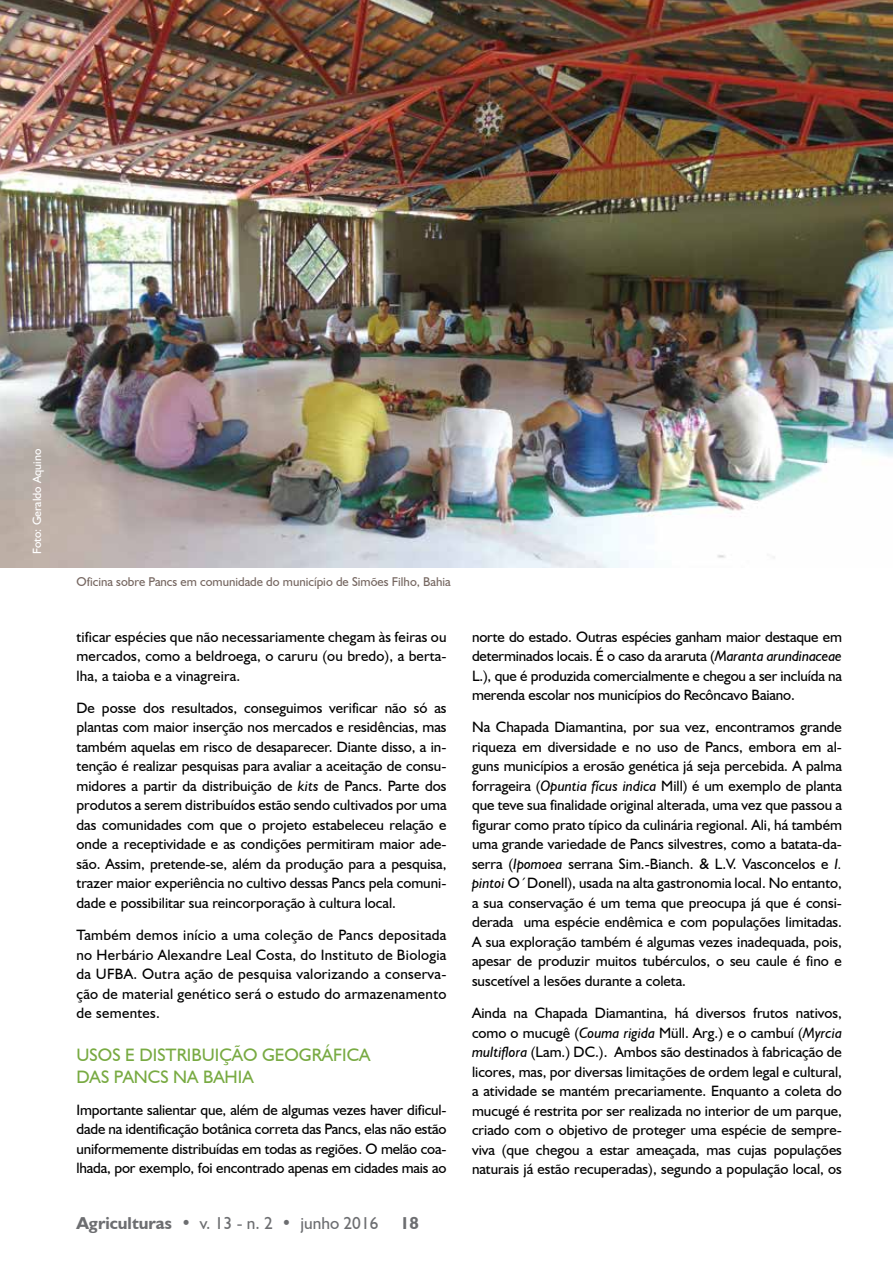
<style>
.page{position:relative;width:893px;height:1263px;background:#fff}
.page>*{position:absolute;margin:0;border:0;box-sizing:border-box;transform-origin:0 0}
.t1{font:18px "Humanist 521 BT";color:#78aa42}
.t2{font:17.25px "Humanist 521 BT";color:#6d6e71}
.t3{font:700 17.25px "Humanist 521 BT";color:#6d6e71}
.t4{font:15px/19.5px "Humanist 521 BT";color:#000;text-align:justify}
.t5{font:12.75px "Humanist 521 BT";color:#766761}
.t6{font:12px "Humanist 521 BT";color:#fff}
.s1{font-style:italic}
.s2{font-weight:700}
</style>
<div class="page">
<img style="left:0;top:0;width:893px;height:568px">
<p class="t6" style="left:30px;top:554px;width:107px;rotate:-90deg">Foto: Geraldo Aquino</p>
<p class="t5" style="left:77px;top:573px;width:376px">Oficina sobre Pancs em comunidade do município de Simões Filho, Bahia</p>
<p class="t4" style="left:77px;top:626px;width:371px">tificar espécies que não necessariamente chegam às feiras ou mercados, como a beldroega, o caruru (ou bredo), a berta&shy;lha, a taioba e a vinagreira.</p>
<p class="t4" style="left:77px;top:698px;width:371px">De posse dos resultados, conseguimos verificar não só as plantas com maior inserção nos mercados e residências, mas também aquelas em risco de desaparecer. Diante disso, a in&shy;tenção é realizar pesquisas para avaliar a aceitação de consu&shy;midores a partir da distribuição de <span class="s1">kits</span> de Pancs. Parte dos produtos a serem distribuídos estão sendo cultivados por uma das comunidades com que o projeto estabeleceu relação e onde a receptividade e as condições permitiram maior ade&shy;são. Assim, pretende-se, além da produção para a pesquisa, trazer maior experiência no cultivo dessas Pancs pela comuni&shy;dade e possibilitar sua reincorporação à cultura local.</p>
<p class="t4" style="left:77px;top:925px;width:371px">Também demos início a uma coleção de Pancs depositada no Herbário Alexandre Leal Costa, do Instituto de Biologia da UFBA. Outra ação de pesquisa valorizando a conserva&shy;ção de material genético será o estudo do armazenamento de sementes.</p>
<p class="t1" style="left:77px;top:1044px;width:24px">Usos</p>
<p class="t1" style="left:125px;top:1044px;width:24px">e distribui</p>
<p class="t1" style="left:219px;top:1044px;width:55px">ção geográfica</p>
<p class="t1" style="left:77px;top:1065px;width:12px">das</p>
<p class="t1" style="left:114px;top:1065px;width:22px">Pancs</p>
<p class="t1" style="left:173px;top:1065px;width:52px">na Bahia</p>
<p class="t4" style="left:77px;top:1100px;width:371px">Importante salientar que, além de algumas vezes haver dificul&shy;dade na identificação botânica correta das Pancs, elas não estão uniformemente distribuídas em todas as regiões. O melão coa&shy;lhada, por exemplo, foi encontrado apenas em cidades mais ao</p>
<p class="t2" style="left:77px;top:1213px;width:303px"><span class="s2">Agriculturas</span> • v. 13 - n. 2 • junho 2016</p>
<p class="t3" style="left:400px;top:1213px;width:20px">18</p>
<p class="t4" style="left:472px;top:626px;width:371px">norte do estado. Outras espécies ganham maior destaque em determinados locais. É o caso da araruta (<span class="s1">Maranta arundinaceae </span>L.), que é produzida comercialmente e chegou a ser incluída na merenda escolar nos municípios do Recôncavo Baiano.</p>
<p class="t4" style="left:472px;top:717px;width:371px">Na Chapada Diamantina, por sua vez, encontramos grande riqueza em diversidade e no uso de Pancs, embora em al&shy;guns municípios a erosão genética já seja percebida. A palma forrageira (<span class="s1">Opuntia fícus indica</span> Mill) é um exemplo de planta que teve sua finalidade original alterada, uma vez que passou a figurar como prato típico da culinária regional. Ali, há também uma grande variedade de Pancs silvestres, como a batata-da&shy;serra (<span class="s1">Ipomoea</span> serrana Sim.-Bianch. &amp; L.V. Vasconcelos e <span class="s1">I. pintoi</span> O´Donell), usada na alta gastronomia local. No entanto, a sua conservação é um tema que preocupa já que é consi&shy;derada uma espécie endêmica e com populações limitadas.<br>A sua exploração também é algumas vezes inadequada, pois, apesar de produzir muitos tubérculos, o seu caule é fino e suscetível a lesões durante a coleta.</p>
<p class="t4" style="left:472px;top:1003px;width:371px">Ainda na Chapada Diamantina, há diversos frutos nativos, como o mucugê (<span class="s1">Couma rigida</span> Müll. Arg.) e o cambuí (<span class="s1">Myrcia multiflora</span> (Lam.) DC.). Ambos são destinados à fabricação de licores, mas, por diversas limitações de ordem legal e cultural, a atividade se mantém precariamente. Enquanto a coleta do mucugé é restrita por ser realizada no interior de um parque, criado com o objetivo de proteger uma espécie de sempre&shy;viva (que chegou a estar ameaçada, mas cujas populações naturais já estão recuperadas), segundo a população local, os</p>
</div>
